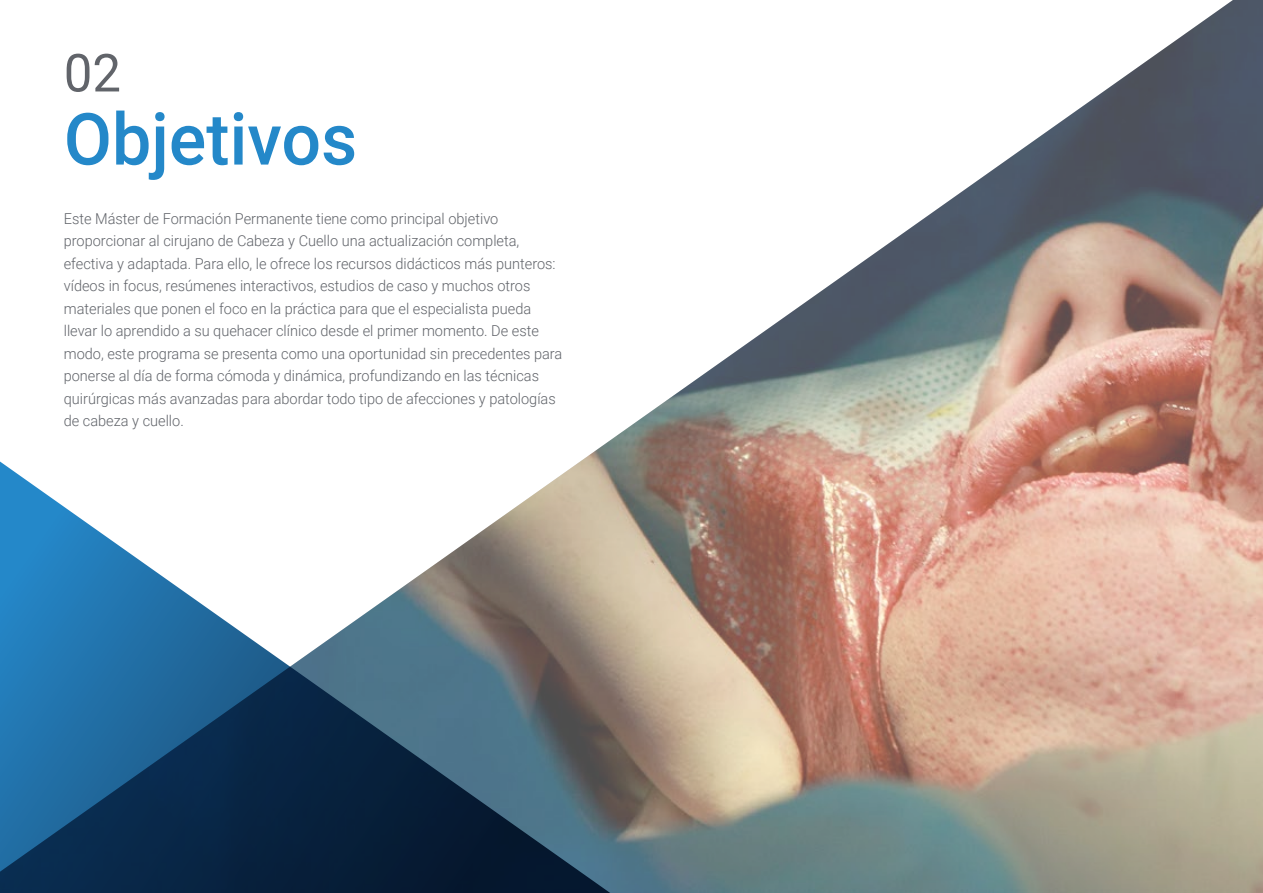
<style>
.page{position:relative;width:1263px;height:893px;background:#fff}
.page>*{position:absolute;margin:0;border:0;box-sizing:border-box;transform-origin:0 0}
.t1{font:500 72px "Roboto";color:#2488c9}
.t2{font:52.5px "Roboto";color:#61646a}
.t3{font:300 15px/22.5px "Roboto";color:#61646a}
</style>
<div class="page">
<img style="left:602px;top:0;width:661px;height:893px">
<svg style="left:0;top:446px;width:640px;height:447px"></svg>
<h2 class="t2" style="left:64px;top:36px;width:59px">02</h2>
<h1 class="t1" style="left:64px;top:89px;width:295px">Objetivos</h1>
<p class="t3" style="left:64px;top:207px;width:500px">Este Máster de Formación Permanente tiene como principal objetivo proporcionar al cirujano de Cabeza y Cuello una actualización completa, efectiva y adaptada. Para ello, le ofrece los recursos didácticos más punteros: vídeos in focus, resúmenes interactivos, estudios de caso y muchos otros materiales que ponen el foco en la práctica para que el especialista pueda llevar lo aprendido a su quehacer clínico desde el primer momento. De este modo, este programa se presenta como una oportunidad sin precedentes para ponerse al día de forma cómoda y dinámica, profundizando en las técnicas quirúrgicas más avanzadas para abordar todo tipo de afecciones y patologías de cabeza y cuello.</p>
</div>
